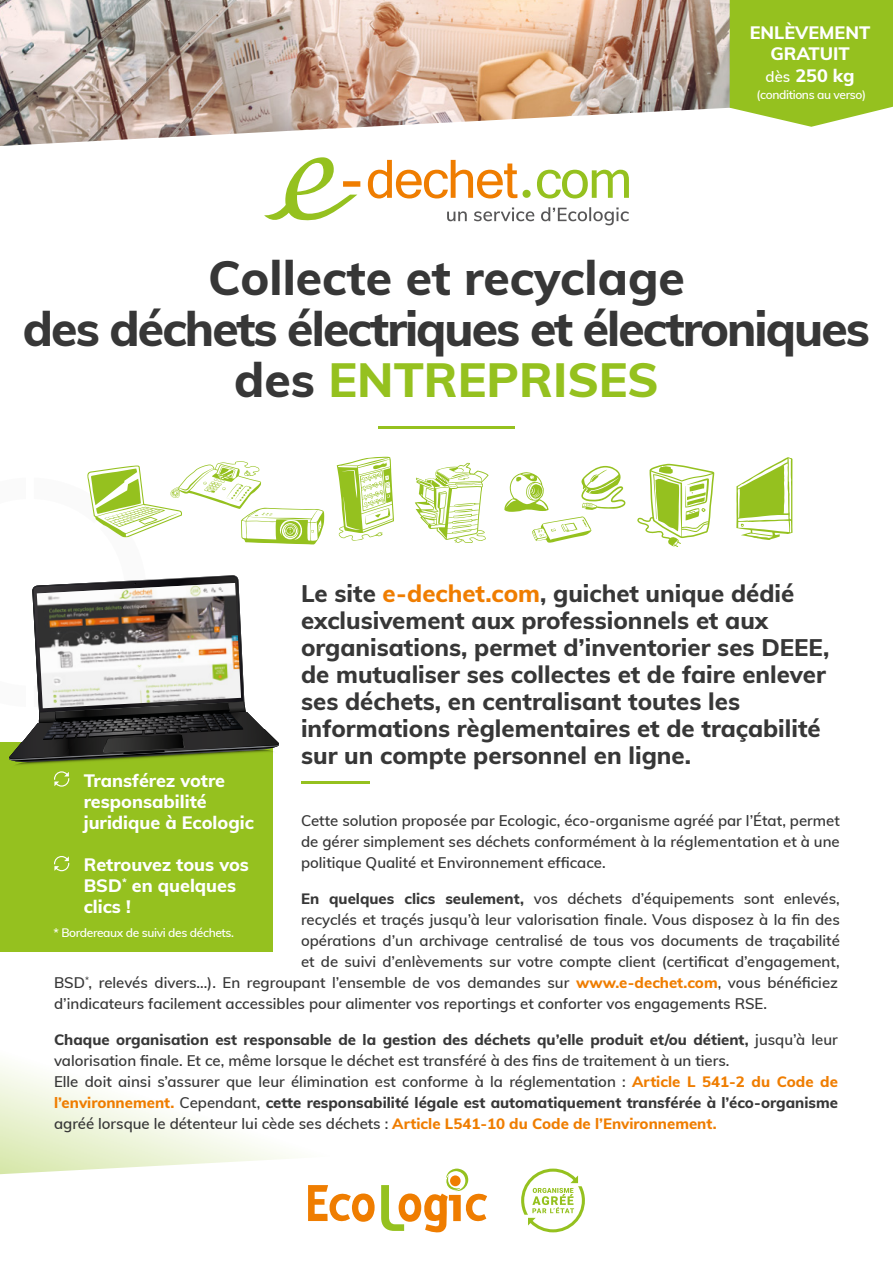
<style>
.page{position:relative;width:893px;height:1263px;background:#fff}
.page>*{position:absolute;margin:0;border:0;box-sizing:border-box;transform-origin:0 0}
.t1{font:800 48px "Muli";letter-spacing:-.04em;color:#373737}
.t2{font:800 48px "Muli";color:#373737}
.t3{font:800 48px "Muli";color:#95c11f}
.t4{font:800 24px/27px "Muli";color:#373737}
.H3_Texte_courant_bul{font:800 18px/21px "Muli";color:#fff}
.H4_Texte_courant{font:600 15px/21px "Muli";color:#373737}
.t5{font:600 12px "Muli";letter-spacing:-.03em;color:#fff}
.s1{font-weight:600;font-size:15px}
.s2{color:#373737}
.s3{color:#ef7d00}
.s4{font-weight:800}
.s5{font-weight:800;color:#ef7d00}
</style>
<div class="page">
<svg style="left:0;top:426px;width:606px;height:749px"></svg>
<svg style="left:521px;top:1168px;width:64px;height:64px"></svg>
<svg style="left:308px;top:1168px;width:179px;height:64px"></svg>
<img style="left:0;top:0;width:730px;height:99px">
<img style="left:0;top:99px;width:730px;height:47px">
<hr style="left:301px;top:781px;width:68px;height:3px;background:#95c11f">
<div style="left:0;top:742px;width:272px;height:210px;background:#95c11f"></div>
<svg style="left:54px;top:856px;width:15px;height:15px"></svg>
<svg style="left:264px;top:157px;width:365px;height:68px"></svg>
<hr style="left:378px;top:427px;width:136px;height:2px;background:#95c11f">
<svg style="left:637px;top:464px;width:77px;height:83px"></svg>
<svg style="left:337px;top:457px;width:57px;height:84px"></svg>
<svg style="left:415px;top:462px;width:74px;height:81px"></svg>
<svg style="left:736px;top:457px;width:56px;height:83px"></svg>
<svg style="left:504px;top:466px;width:122px;height:77px"></svg>
<svg style="left:0;top:461px;width:324px;height:326px"></svg>
<svg style="left:730px;top:0;width:163px;height:127px;background:#9dc530"></svg>
<h3 class="H3_Texte_courant_bul" style="left:750px;top:22px;width:122px">ENLÈVEMENT</h3>
<h3 class="H3_Texte_courant_bul" style="left:770px;top:43px;width:81px">GRATUIT</h3>
<h3 class="H3_Texte_courant_bul" style="left:766px;top:64px;width:90px"><span class="s1">dès</span> 250 kg</h3>
<h5 class="t5" style="left:757px;top:86px;width:111px">(conditions au verso)</h5>
<h1 class="t2" style="left:208px;top:242px;width:478px">Collecte et recyclage</h1>
<h1 class="t1" style="left:23px;top:293px;width:848px">des déchets électriques et électroniques</h1>
<h1 class="t3" style="left:234px;top:344px;width:426px"><span class="s2">des</span> ENTREPRISES</h1>
<h2 class="t4" style="left:301px;top:578px;width:495px">Le site <span class="s3">e-dechet.com</span>, guichet unique dédié</h2>
<h2 class="t4" style="left:301px;top:605px;width:469px">exclusivement aux professionnels et aux</h2>
<h2 class="t4" style="left:301px;top:632px;width:530px">organisations, permet d’inventorier ses DEEE, de mutualiser ses collectes et de faire enlever ses déchets, en centralisant toutes les</h2>
<h2 class="t4" style="left:301px;top:713px;width:521px">informations règlementaires et de traçabilité sur un compte personnel en ligne.</h2>
<p class="H3_Texte_courant_bul" style="left:84px;top:769px;width:143px">Transférez votre</p>
<p class="H3_Texte_courant_bul" style="left:84px;top:790px;width:172px">responsabilité juridique à Ecologic</p>
<p class="H3_Texte_courant_bul" style="left:84px;top:853px;width:167px">Retrouvez tous vos<br>BSD<sup>*</sup> en quelques</p>
<p class="H3_Texte_courant_bul" style="left:84px;top:895px;width:49px">clics !</p>
<h5 class="t5" style="left:53px;top:924px;width:182px">* Bordereaux de suivi des déchets.</h5>
<p class="H4_Texte_courant" style="left:301px;top:810px;width:540px">Cette solution proposée par Ecologic, éco-organisme agréé par l’État, permet</p>
<p class="H4_Texte_courant" style="left:301px;top:831px;width:540px">de gérer simplement ses déchets conformément à la réglementation et à une politique Qualité et Environnement efficace.</p>
<p class="H4_Texte_courant" style="left:301px;top:888px;width:540px"><span class="s4">En quelques clics seulement,</span> vos déchets d’équipements sont enlevés,</p>
<p class="H4_Texte_courant" style="left:301px;top:909px;width:540px">recyclés et traçés jusqu’à leur valorisation finale. Vous disposez à la fin des</p>
<p class="H4_Texte_courant" style="left:301px;top:930px;width:540px">opérations d’un archivage centralisé de tous vos documents de traçabilité</p>
<p class="H4_Texte_courant" style="left:301px;top:951px;width:540px">et de suivi d’enlèvements sur votre compte client (certificat d’engagement,</p>
<p class="H4_Texte_courant" style="left:54px;top:972px;width:785px">BSD<sup>*</sup>, relevés divers...). En regroupant l’ensemble de vos demandes sur <span class="s5">www.e-dechet.com</span>, vous bénéficiez</p>
<p class="H4_Texte_courant" style="left:54px;top:993px;width:715px">d’indicateurs facilement accessibles pour alimenter vos reportings et conforter vos engagements RSE.</p>
<p class="H4_Texte_courant" style="left:54px;top:1029px;width:785px"><span class="s4">Chaque organisation est responsable de la gestion des déchets qu’elle produit et/ou détient,</span> jusqu’à leur valorisation finale. Et ce, même lorsque le déchet est transféré à des fins de traitement à un tiers.</p>
<p class="H4_Texte_courant" style="left:54px;top:1071px;width:785px;text-align:justify">Elle doit ainsi s’assurer que leur élimination est conforme à la réglementation : <span class="s5">Article L 541-2 du Code de l’environnement.</span> Cependant, <span class="s4">cette responsabilité légale est automatiquement transférée à l’éco-organisme </span>agréé lorsque le détenteur lui cède ses déchets : <span class="s5">Article L541-10 du Code de l’Environnement.</span></p>
</div>
